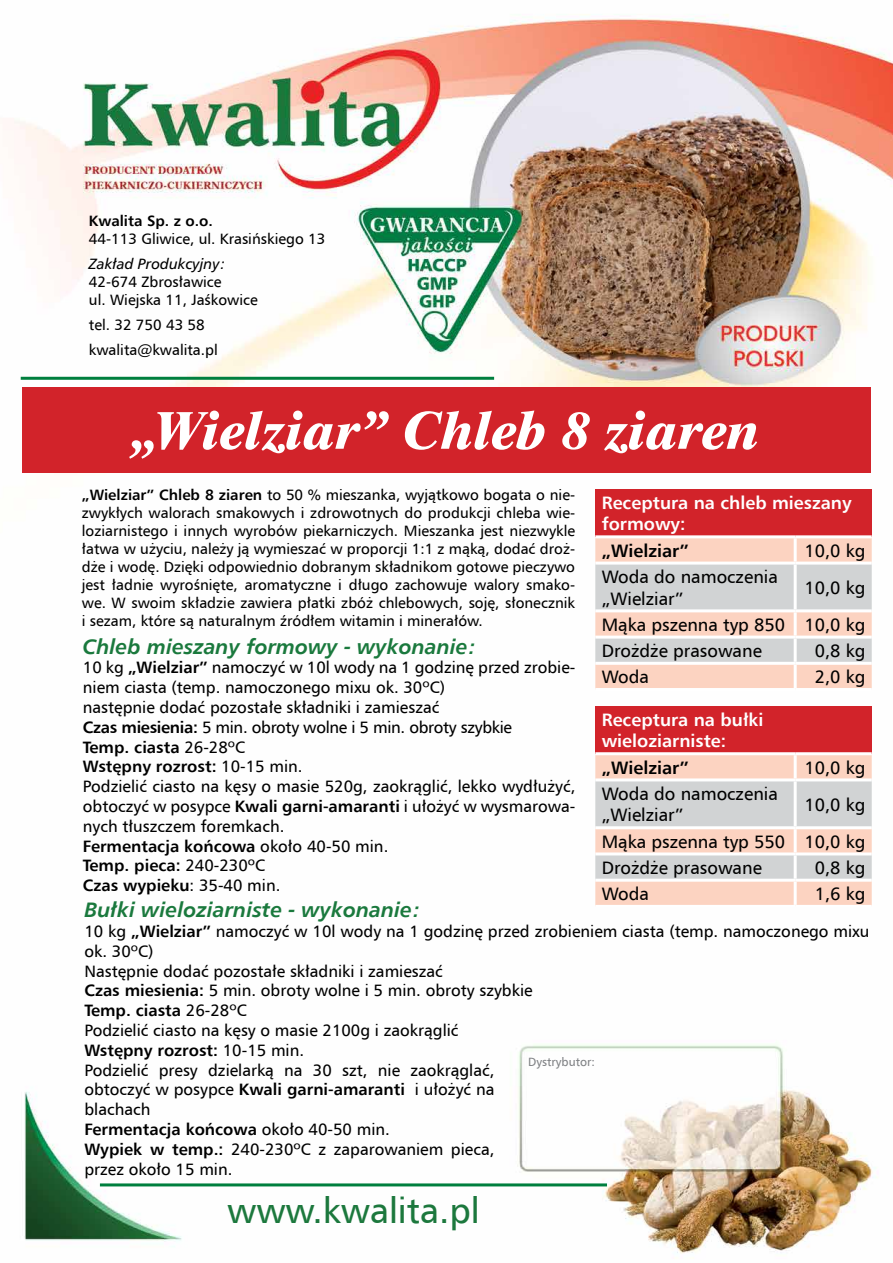
<style>
.page{position:relative;width:893px;height:1263px;background:#fff}
.page>*{position:absolute;margin:0;border:0;box-sizing:border-box;transform-origin:0 0}
.t1{font:italic 54px "Dutch 801 X Bd EU";color:#fff}
.t2{font:36px "Humnst 777 EU";color:#1c783d}
.t3{font:italic 700 21px "Humnst 777 EU";color:#1a793d}
.t4{font:18px/21.6px "Humnst 777 EU";color:#000}
.t5{font:700 18px/21.6px "Humnst 777 EU";color:#fff}
.t6{font:700 18px "Humnst 777 EU";color:#000}
.t7{font:16.5px/19.8px "Humnst 777 EU";color:#000}
.t8{font:15px/18px "Humnst 777 EU";color:#000}
.t9{font:italic 15px "Humnst 777 EU";color:#000}
.t10{font:700 15px "Humnst 777 EU";color:#000}
.t11{font:12px "Humnst 777 EU";color:#808285}
.s1{font-weight:700}
</style>
<div class="page">
<img style="left:14px;top:14px;width:879px;height:1240px">
<hr style="left:21px;top:377px;width:473px;height:3px;background:#007f3e">
<hr style="left:100px;top:1183px;width:507px;height:3px;background:#007f3e">
<div style="left:22px;top:387px;width:849px;height:85px;background:#d2232a"></div>
<div style="left:595px;top:489px;width:277px;height:48px;background:#d2232a"></div>
<svg style="left:595px;top:538px;width:277px;height:150px;background:#e7d3cb"></svg>
<hr style="left:595px;top:535px;width:200px;height:3px;background:#fff">
<hr style="left:795px;top:535px;width:77px;height:3px;background:#fff">
<hr style="left:794px;top:538px;width:3px;height:24px;background:#fff">
<hr style="left:595px;top:562px;width:200px;height:3px;background:#fff">
<hr style="left:795px;top:562px;width:77px;height:3px;background:#fff">
<hr style="left:794px;top:565px;width:3px;height:44px;background:#fff">
<hr style="left:595px;top:609px;width:200px;height:3px;background:#fff">
<hr style="left:795px;top:609px;width:77px;height:3px;background:#fff">
<hr style="left:794px;top:612px;width:3px;height:24px;background:#fff">
<hr style="left:595px;top:636px;width:200px;height:3px;background:#fff">
<hr style="left:795px;top:636px;width:77px;height:3px;background:#fff">
<hr style="left:794px;top:639px;width:3px;height:23px;background:#fff">
<hr style="left:595px;top:662px;width:200px;height:3px;background:#fff">
<hr style="left:795px;top:662px;width:77px;height:3px;background:#fff">
<hr style="left:794px;top:665px;width:3px;height:23px;background:#fff">
<hr style="left:595px;top:688px;width:200px;height:3px;background:#fff">
<hr style="left:795px;top:688px;width:77px;height:3px;background:#fff">
<div style="left:595px;top:706px;width:277px;height:48px;background:#d2232a"></div>
<svg style="left:595px;top:755px;width:277px;height:150px;background:#e6d3cb"></svg>
<hr style="left:595px;top:752px;width:200px;height:3px;background:#fff">
<hr style="left:795px;top:752px;width:77px;height:3px;background:#fff">
<hr style="left:794px;top:755px;width:3px;height:23px;background:#fff">
<hr style="left:595px;top:778px;width:200px;height:3px;background:#fff">
<hr style="left:795px;top:778px;width:77px;height:3px;background:#fff">
<hr style="left:794px;top:781px;width:3px;height:45px;background:#fff">
<hr style="left:595px;top:826px;width:200px;height:3px;background:#fff">
<hr style="left:795px;top:826px;width:77px;height:3px;background:#fff">
<hr style="left:794px;top:829px;width:3px;height:23px;background:#fff">
<hr style="left:595px;top:852px;width:200px;height:3px;background:#fff">
<hr style="left:795px;top:852px;width:77px;height:3px;background:#fff">
<hr style="left:794px;top:855px;width:3px;height:24px;background:#fff">
<hr style="left:595px;top:879px;width:200px;height:3px;background:#fff">
<hr style="left:795px;top:879px;width:77px;height:3px;background:#fff">
<hr style="left:794px;top:882px;width:3px;height:23px;background:#fff">
<hr style="left:595px;top:905px;width:200px;height:3px;background:#fff">
<hr style="left:795px;top:905px;width:77px;height:3px;background:#fff">
<p class="t10" style="left:89px;top:211px;width:126px">Kwalita Sp. z o.o.</p>
<p class="t8" style="left:89px;top:229px;width:238px">44-113 Gliwice, ul. Krasińskiego 13</p>
<p class="t9" style="left:89px;top:254px;width:138px">Zakład Produkcyjny:</p>
<p class="t8" style="left:89px;top:272px;width:170px">42-674 Zbrosławice<br>ul. Wiejska 11, Jaśkowice</p>
<p class="t8" style="left:89px;top:312px;width:130px;line-height:25.2px">tel. 32 750 43 58 kwalita@kwalita.pl</p>
<h1 class="t1" style="left:133px;top:397px;width:629px">„Wielziar” Chleb 8 ziaren</h1>
<p class="t8" style="left:82px;top:486px;width:495px;text-align:justify"><span class="s1">„Wielziar” Chleb 8 ziaren</span> to 50 % mieszanka, wyjątkowo bogata o nie&shy;zwykłych walorach smakowych i zdrowotnych do produkcji chleba wie&shy;loziarnistego i innych wyrobów piekarniczych. Mieszanka jest niezwykle łatwa w użyciu, należy ją wymieszać w proporcji 1:1 z mąką, dodać droż&shy;dże i wodę. Dzięki odpowiednio dobranym składnikom gotowe pieczywo jest ładnie wyrośnięte, aromatyczne i długo zachowuje walory smako&shy;we. W swoim składzie zawiera płatki zbóż chlebowych, soję, słonecznik i sezam, które są naturalnym źródłem witamin i minerałów.</p>
<p class="t5" style="left:602px;top:492px;width:251px">Receptura na chleb mieszany formowy:</p>
<p class="t6" style="left:602px;top:539px;width:88px">„Wielziar”</p>
<p class="t4" style="left:804px;top:539px;width:63px">10,0 kg</p>
<p class="t4" style="left:602px;top:565px;width:178px">Woda do namoczenia „Wielziar”</p>
<p class="t4" style="left:602px;top:569px;width:265px;line-height:37px;text-align:right">10,0 kg<br>Mąka pszenna typ 850 10,0 kg</p>
<p class="t4" style="left:602px;top:639px;width:162px">Drożdże prasowane</p>
<p class="t4" style="left:815px;top:639px;width:52px">0,8 kg</p>
<p class="t4" style="left:602px;top:666px;width:49px">Woda</p>
<p class="t4" style="left:815px;top:666px;width:52px">2,0 kg</p>
<p class="t5" style="left:602px;top:708px;width:163px">Receptura na bułki wieloziarniste:</p>
<p class="t6" style="left:602px;top:756px;width:88px">„Wielziar”</p>
<p class="t4" style="left:804px;top:756px;width:63px">10,0 kg</p>
<p class="t4" style="left:602px;top:782px;width:178px">Woda do namoczenia „Wielziar”</p>
<p class="t3" style="left:83px;top:633px;width:395px">Chleb mieszany formowy - wykonanie:</p>
<p class="t7" style="left:83px;top:657px;width:494px">10 kg <span class="s1">„Wielziar”</span> namoczyć w 10l wody na 1 godzinę przed zrobie&shy;niem ciasta (temp. namoczonego mixu ok. 30ºC)<br>następnie dodać pozostałe składniki i zamieszać<br><span class="s1">Czas miesienia:</span> 5 min. obroty wolne i 5 min. obroty szybkie<br><span class="s1">Temp. ciasta</span> 26-28ºC<br><span class="s1">Wstępny rozrost:</span> 10-15 min.<br>Podzielić ciasto na kęsy o masie 520g, zaokrąglić, lekko wydłużyć, obtoczyć w posypce <span class="s1">Kwali garni-amaranti</span> i ułożyć w wysmarowa&shy;nych tłuszczem foremkach.<br><span class="s1">Fermentacja końcowa</span> około 40-50 min.<br><span class="s1">Temp. pieca:</span> 240-230ºC<br><span class="s1">Czas wypieku</span>: 35-40 min.</p>
<p class="t3" style="left:84px;top:896px;width:338px">Bułki wieloziarniste - wykonanie:</p>
<p class="t7" style="left:84px;top:921px;width:787px">10 kg <span class="s1">„Wielziar”</span> namoczyć w 10l wody na 1 godzinę przed zrobieniem ciasta (temp. namoczonego mixu ok. 30ºC)<br>Następnie dodać pozostałe składniki i zamieszać<br><span class="s1">Czas miesienia:</span> 5 min. obroty wolne i 5 min. obroty szybkie<br><span class="s1">Temp. ciasta</span> 26-28ºC<br>Podzielić ciasto na kęsy o masie 2100g i zaokrąglić<br><span class="s1">Wstępny rozrost:</span> 10-15 min.<br>Podzielić presy dzielarką na 30 szt, nie zaokrąglać,<br>obtoczyć w posypce <span class="s1">Kwali garni-amaranti</span> i ułożyć na<br>blachach<br><span class="s1">Fermentacja końcowa</span> około 40-50 min.<br><span class="s1">Wypiek w temp.:</span> 240-230ºC z zaparowaniem pieca,<br>przez około 15 min.</p>
<p class="t4" style="left:602px;top:785px;width:265px;line-height:37px;text-align:right">10,0 kg<br>Mąka pszenna typ 550 10,0 kg</p>
<p class="t4" style="left:602px;top:856px;width:162px">Drożdże prasowane</p>
<p class="t4" style="left:815px;top:856px;width:52px">0,8 kg</p>
<p class="t4" style="left:602px;top:883px;width:49px">Woda</p>
<p class="t4" style="left:815px;top:883px;width:52px">1,6 kg</p>
<p class="t11" style="left:528px;top:1054px;width:68px">Dystrybutor:</p>
<h2 class="t2" style="left:227px;top:1188px;width:254px">www.kwalita.pl</h2>
</div>
